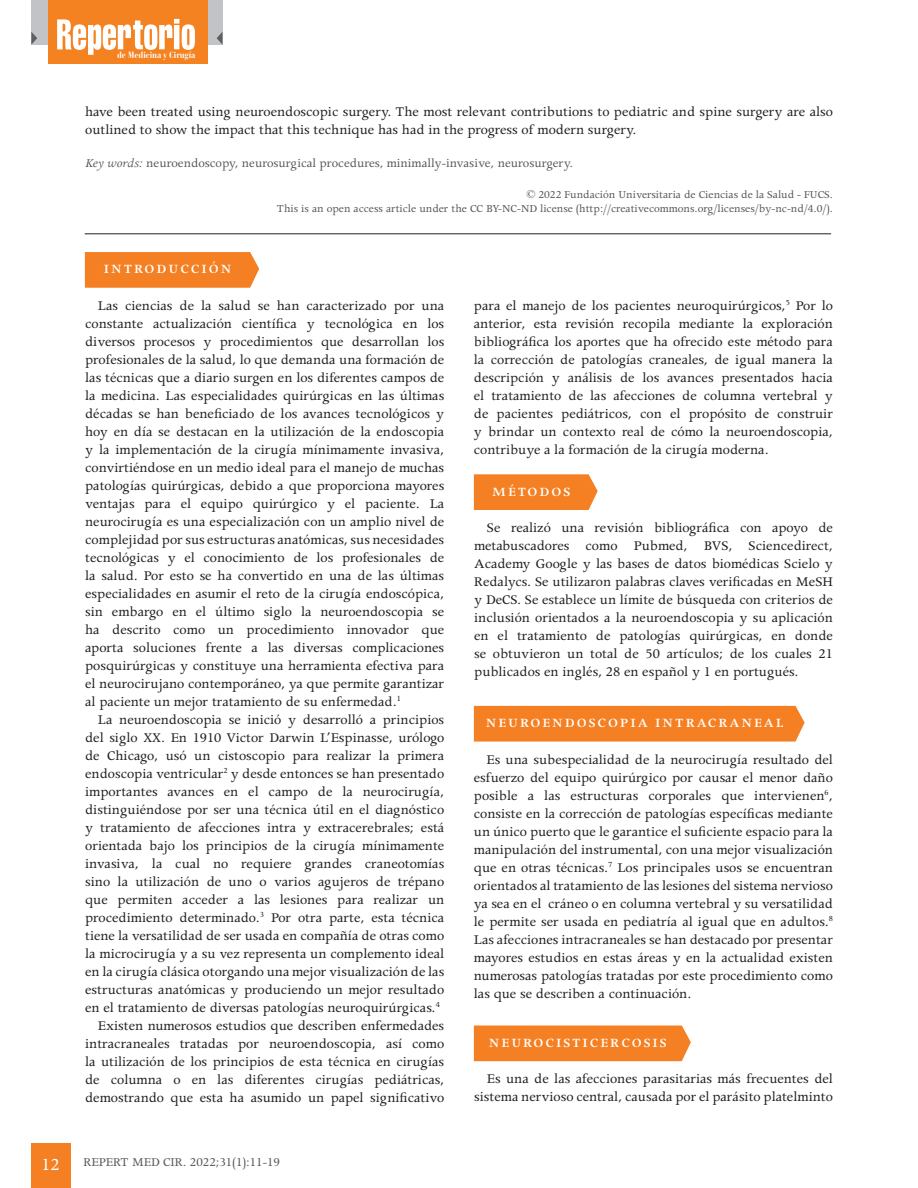
<style>
.page{position:relative;width:918px;height:1188px;background:#fff}
.page>*{position:absolute;margin:0;border:0;box-sizing:border-box;transform-origin:0 0}
.t1{font:15px/18px "Apollo MT Std";color:#231f20;text-align:justify}
.t2{font:600 14.25px "Apollo MT Std";letter-spacing:.14em;color:#fff}
.t3{font:13.5px "Apollo MT Std";color:#57585a}
.t4{font:12px "Apollo MT Std";color:#57585a}
.t5{font:700 condensed 9px "Bauer Bodoni Std";color:#fff}
.s1{font-style:italic}
.s2{font-size:19.05px;color:#fff}
</style>
<div class="page">
<div style="left:31px;top:1143px;width:39px;height:45px;background:#f58023"></div>
<div style="left:31px;top:0;width:192px;height:45px;background:#c2c3c6"></div>
<div style="left:48px;top:0;width:159px;height:64px;background:#f58220"></div>
<svg style="left:57px;top:19px;width:138px;height:36px"></svg>
<svg style="left:31px;top:32px;width:6px;height:13px"></svg>
<svg style="left:217px;top:32px;width:6px;height:13px"></svg>
<hr style="left:85px;top:234px;width:746px;height:1px;background:#231f20">
<svg style="left:85px;top:252px;width:174px;height:36px;background:#f5842a"></svg>
<div style="left:474px;top:474px;width:124px;height:36px;background:#f58023"></div>
<div style="left:474px;top:1026px;width:217px;height:35px;background:#f58023"></div>
<div style="left:474px;top:706px;width:331px;height:36px;background:#f58023"></div>
<p class="t5" style="left:117px;top:50px;width:80px">de Medicina y Cirugía</p>
<p class="t1" style="left:85px;top:104px;width:749px">have been treated using neuroendoscopic surgery. The most relevant contributions to pediatric and spine surgery are also outlined to show the impact that this technique has had in the progress of modern surgery.</p>
<p class="t3" style="left:85px;top:156px;width:490px"><span class="s1">Key words:</span> neuroendoscopy, neurosurgical procedures, minimally-invasive, neurosurgery.</p>
<p class="t4" style="left:526px;top:188px;width:308px">© 2022 Fundación Universitaria de Ciencias de la Salud - FUCS.</p>
<p class="t4" style="left:277px;top:202px;width:558px">This is an open access article under the CC BY-NC-ND license (http://creativecommons.org/licenses/by-nc-nd/4.0/).</p>
<p class="t2" style="left:104px;top:262px;width:129px">INTRODUCCIÓN</p>
<p class="t1" style="left:85px;top:298px;width:361px;text-indent:13px">Las ciencias de la salud se han caracterizado por una constante actualización científica y tecnológica en los diversos procesos y procedimientos que desarrollan los profesionales de la salud, lo que demanda una formación de las técnicas que a diario surgen en los diferentes campos de la medicina. Las especialidades quirúrgicas en las últimas décadas se han beneficiado de los avances tecnológicos y hoy en día se destacan en la utilización de la endoscopia y la implementación de la cirugía mínimamente invasiva, convirtiéndose en un medio ideal para el manejo de muchas patologías quirúrgicas, debido a que proporciona mayores ventajas para el equipo quirúrgico y el paciente. La neurocirugía es una especialización con un amplio nivel de complejidad por sus estructuras anatómicas, sus necesidades tecnológicas y el conocimiento de los profesionales de la salud. Por esto se ha convertido en una de las últimas especialidades en asumir el reto de la cirugía endoscópica, sin embargo en el último siglo la neuroendoscopia se ha descrito como un procedimiento innovador que aporta soluciones frente a las diversas complicaciones posquirúrgicas y constituye una herramienta efectiva para el neurocirujano contemporáneo, ya que permite garantizar al paciente un mejor tratamiento de su enfermedad.<sup>1</sup></p>
<p class="t1" style="left:85px;top:712px;width:361px;text-indent:13px">La neuroendoscopia se inició y desarrolló a principios del siglo XX. En 1910 Victor Darwin L’Espinasse, urólogo de Chicago, usó un cistoscopio para realizar la primera endoscopia ventricular<sup>2</sup> y desde entonces se han presentado importantes avances en el campo de la neurocirugía, distinguiéndose por ser una técnica útil en el diagnóstico y tratamiento de afecciones intra y extracerebrales; está orientada bajo los principios de la cirugía mínimamente invasiva, la cual no requiere grandes craneotomías sino la utilización de uno o varios agujeros de trépano que permiten acceder a las lesiones para realizar un procedimiento determinado.<sup>3</sup> Por otra parte, esta técnica tiene la versatilidad de ser usada en compañía de otras como la microcirugía y a su vez representa un complemento ideal en la cirugía clásica otorgando una mejor visualización de las estructuras anatómicas y produciendo un mejor resultado en el tratamiento de diversas patologías neuroquirúrgicas.<sup>4</sup></p>
<p class="t1" style="left:85px;top:1018px;width:361px;text-indent:13px">Existen numerosos estudios que describen enfermedades intracraneales tratadas por neuroendoscopia, así como la utilización de los principios de esta técnica en cirugías de columna o en las diferentes cirugías pediátricas, demostrando que esta ha asumido un papel significativo</p>
<p class="t3" style="left:42px;top:1155px;width:240px"><span class="s2">12</span> REPERT MED CIR. 2022;31(1):11-19</p>
<p class="t1" style="left:474px;top:298px;width:361px">para el manejo de los pacientes neuroquirúrgicos,<sup>5</sup> Por lo anterior, esta revisión recopila mediante la exploración bibliográfica los aportes que ha ofrecido este método para la corrección de patologías craneales, de igual manera la descripción y análisis de los avances presentados hacia el tratamiento de las afecciones de columna vertebral y de pacientes pediátricos, con el propósito de construir y brindar un contexto real de cómo la neuroendoscopia, contribuye a la formación de la cirugía moderna.</p>
<p class="t2" style="left:492px;top:484px;width:80px">MÉTODOS</p>
<p class="t1" style="left:474px;top:520px;width:360px;text-indent:13px">Se realizó una revisión bibliográfica con apoyo de metabuscadores como Pubmed, BVS, Sciencedirect, Academy Google y las bases de datos biomédicas Scielo y Redalycs. Se utilizaron palabras claves verificadas en MeSH y DeCS. Se establece un límite de búsqueda con criterios de inclusión orientados a la neuroendoscopia y su aplicación en el tratamiento de patologías quirúrgicas, en donde se obtuvieron un total de 50 artículos; de los cuales 21 publicados en inglés, 28 en español y 1 en portugués.</p>
<p class="t2" style="left:486px;top:715px;width:299px">NEUROENDOSCOPIA INTRACRANEAL</p>
<p class="t1" style="left:474px;top:751px;width:361px;text-indent:13px">Es una subespecialidad de la neurocirugía resultado del esfuerzo del equipo quirúrgico por causar el menor daño posible a las estructuras corporales que intervienen<sup>6</sup>, consiste en la corrección de patologías específicas mediante un único puerto que le garantice el suficiente espacio para la manipulación del instrumental, con una mejor visualización que en otras técnicas.<sup>7</sup> Los principales usos se encuentran orientados al tratamiento de las lesiones del sistema nervioso ya sea en el cráneo o en columna vertebral y su versatilidad le permite ser usada en pediatría al igual que en adultos.<sup>8<br></sup>Las afecciones intracraneales se han destacado por presentar mayores estudios en estas áreas y en la actualidad existen numerosas patologías tratadas por este procedimiento como las que se describen a continuación.</p>
<p class="t2" style="left:489px;top:1035px;width:179px">NEUROCISTICERCOSIS</p>
<p class="t1" style="left:474px;top:1071px;width:360px;text-align:right">Es una de las afecciones parasitarias más frecuentes del sistema nervioso central, causada por el parásito platelminto</p>
</div>
